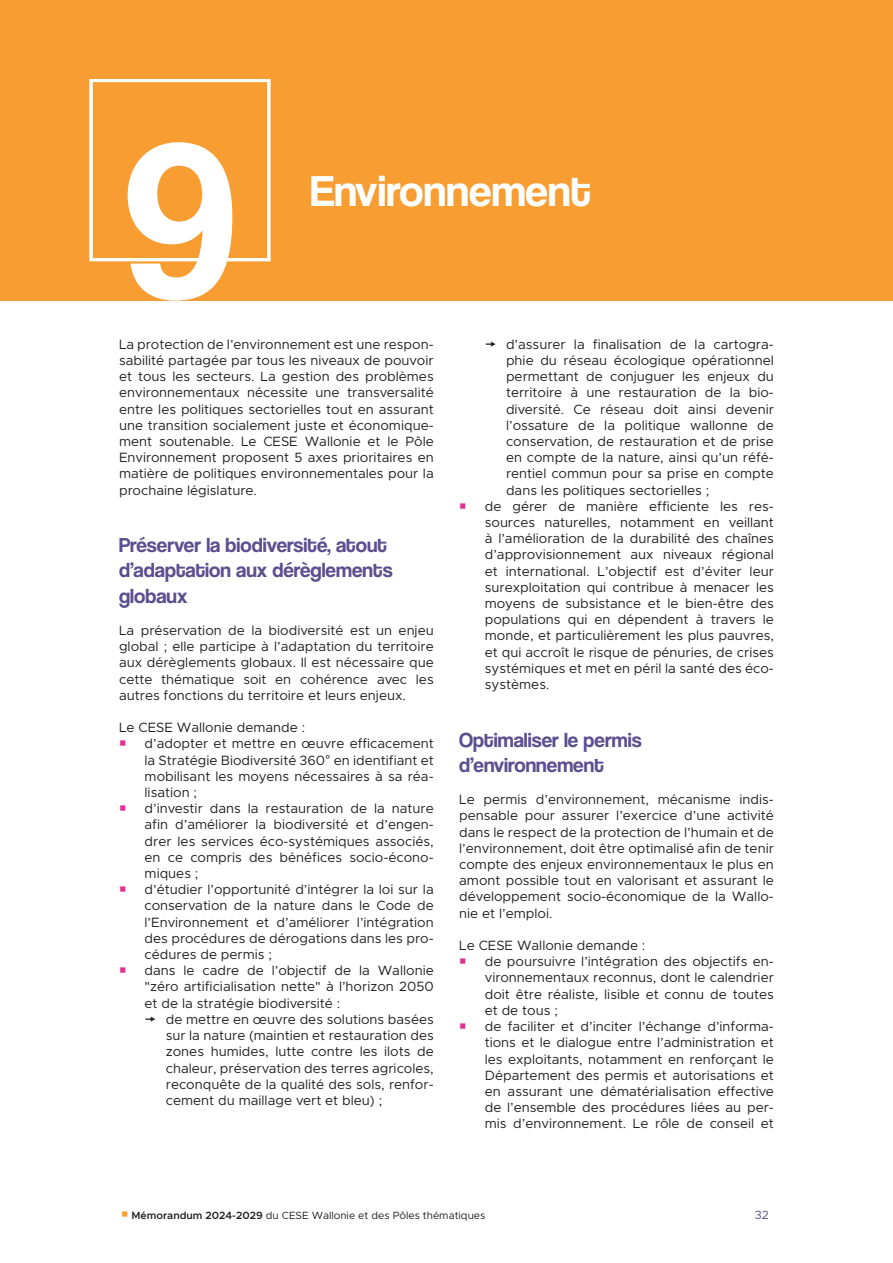
<style>
.page{position:relative;width:893px;height:1263px;background:#fff}
.page>*{position:absolute;margin:0;border:0;box-sizing:border-box;transform-origin:0 0}
.t1{font:45px "Coolvetica Rg";color:#fff}
.t2{font:21px/25.2px "Coolvetica Rg";color:#5b4f8f}
.t3{font:13.5px/16.2px "Metropolis";color:#231f20;text-align:justify}
.t4{font:12px "Metropolis";color:#5b4f8f}
.t5{font:10.5px "Metropolis";color:#231f20}
.s1{font-family:"Arial"}
.s2{color:#f89d31}
.s3{font-weight:600}
</style>
<div class="page">
<div style="left:0;top:0;width:893px;height:301px;background:#f89d31"></div>
<div style="left:90px;top:79px;width:180px;height:182px;border:3px solid #fff"></div>
<svg style="left:128px;top:142px;width:104px;height:159px"></svg>
<h1 class="t1" style="left:310px;top:164px;width:282px">Environnement</h1>
<p class="t3" style="left:119px;top:336px;width:316px">La protection de l’environnement est une respon&shy;sabilité partagée par tous les niveaux de pouvoir et tous les secteurs. La gestion des problèmes environnementaux nécessite une transversalité entre les politiques sectorielles tout en assurant une transition socialement juste et économique&shy;ment soutenable. Le CESE Wallonie et le Pôle Environnement proposent 5 axes prioritaires en matière de politiques environnementales pour la prochaine législature.</p>
<h2 class="t2" style="left:119px;top:532px;width:275px">Préserver la biodiversité, atout d’adaptation aux dérèglements globaux</h2>
<p class="t3" style="left:119px;top:622px;width:316px">La préservation de la biodiversité est un enjeu global ; elle participe à l’adaptation du territoire aux dérèglements globaux. Il est nécessaire que cette thématique soit en cohérence avec les autres fonctions du territoire et leurs enjeux.</p>
<p class="t3" style="left:145px;top:719px;width:291px;text-align:left;text-indent:-26px">Le CESE Wallonie demande :<br>d’adopter et mettre en œuvre efficacement la Stratégie Biodiversité 360<span class="s1">°</span> en identifiant et mobilisant les moyens nécessaires à sa réa&shy;lisation ;<br>d’investir dans la restauration de la nature afin d’améliorer la biodiversité et d’engen&shy;drer les services éco-systémiques associés, en ce compris des bénéfices socio-écono&shy;miques ;<br>d’étudier l’opportunité d’intégrer la loi sur la conservation de la nature dans le Code de l’Environnement et d’améliorer l’intégration des procédures de dérogations dans les pro&shy;cédures de permis ;<br>dans le cadre de l’objectif de la Wallonie "zéro artificialisation nette" à l’horizon 2050 et de la stratégie biodiversité :</p>
<p class="t3" style="left:166px;top:1011px;width:269px;text-indent:-21px">▼ de mettre en œuvre des solutions basées sur la nature (maintien et restauration des zones humides, lutte contre les ilots de chaleur, préservation des terres agricoles, reconquête de la qualité des sols, renfor&shy;cement du maillage vert et bleu) ;</p>
<p class="t3" style="left:485px;top:336px;width:291px">▼ d’assurer la finalisation de la cartogra-</p>
<p class="t3" style="left:506px;top:352px;width:269px">phie du réseau écologique opérationnel</p>
<p class="t3" style="left:506px;top:368px;width:269px">permettant de conjuguer les enjeux du</p>
<p class="t3" style="left:506px;top:385px;width:269px">territoire à une restauration de la bio-</p>
<p class="t3" style="left:506px;top:401px;width:269px">diversité. Ce réseau doit ainsi devenir</p>
<p class="t3" style="left:506px;top:417px;width:269px">l’ossature de la politique wallonne de</p>
<p class="t3" style="left:506px;top:433px;width:269px">conservation, de restauration et de prise</p>
<p class="t3" style="left:506px;top:449px;width:269px">en compte de la nature, ainsi qu’un réfé-</p>
<p class="t3" style="left:506px;top:466px;width:269px">rentiel commun pour sa prise en compte</p>
<p class="t3" style="left:506px;top:482px;width:205px">dans les politiques sectorielles ;</p>
<p class="t3" style="left:485px;top:498px;width:291px">de gérer de manière efficiente les res-</p>
<p class="t3" style="left:485px;top:514px;width:291px">sources naturelles, notamment en veillant</p>
<p class="t3" style="left:485px;top:530px;width:291px">à l’amélioration de la durabilité des chaînes</p>
<p class="t3" style="left:485px;top:547px;width:291px">d’approvisionnement aux niveaux régional</p>
<p class="t3" style="left:485px;top:563px;width:291px">et international. L’objectif est d’éviter leur</p>
<p class="t3" style="left:485px;top:579px;width:291px">surexploitation qui contribue à menacer les</p>
<p class="t3" style="left:485px;top:595px;width:291px">moyens de subsistance et le bien-être des</p>
<p class="t3" style="left:485px;top:611px;width:291px">populations qui en dépendent à travers le</p>
<p class="t3" style="left:485px;top:628px;width:291px">monde, et particulièrement les plus pauvres,</p>
<p class="t3" style="left:485px;top:644px;width:291px">et qui accroît le risque de pénuries, de crises</p>
<p class="t3" style="left:485px;top:660px;width:291px">systémiques et met en péril la santé des éco-</p>
<p class="t3" style="left:485px;top:676px;width:66px">systèmes.</p>
<h2 class="t2" style="left:459px;top:727px;width:184px">Optimaliser le permis d’environnement</h2>
<p class="t3" style="left:459px;top:791px;width:316px">Le permis d’environnement, mécanisme indis&shy;pensable pour assurer l’exercice d’une activité dans le respect de la protection de l’humain et de l’environnement, doit être optimalisé afin de tenir compte des enjeux environnementaux le plus en amont possible tout en valorisant et assurant le développement socio-économique de la Wallo&shy;nie et l’emploi.</p>
<p class="t3" style="left:485px;top:937px;width:291px;text-align:left;text-indent:-26px">Le CESE Wallonie demande :<br>de poursuivre l’intégration des objectifs en&shy;vironnementaux reconnus, dont le calendrier doit être réaliste, lisible et connu de toutes et de tous ;<br>de faciliter et d’inciter l’échange d’informa&shy;tions et le dialogue entre l’administration et les exploitants, notamment en renforçant le Département des permis et autorisations et en assurant une dématérialisation effective de l’ensemble des procédures liées au per&shy;mis d’environnement. Le rôle de conseil et</p>
<p class="t5" style="left:121px;top:1209px;width:366px"><span class="s2">○</span> <span class="s3">Mémorandum 2024-2029</span> du CESE Wallonie et des Pôles thématiques</p>
<p class="t4" style="left:755px;top:1207px;width:16px">32</p>
</div>
